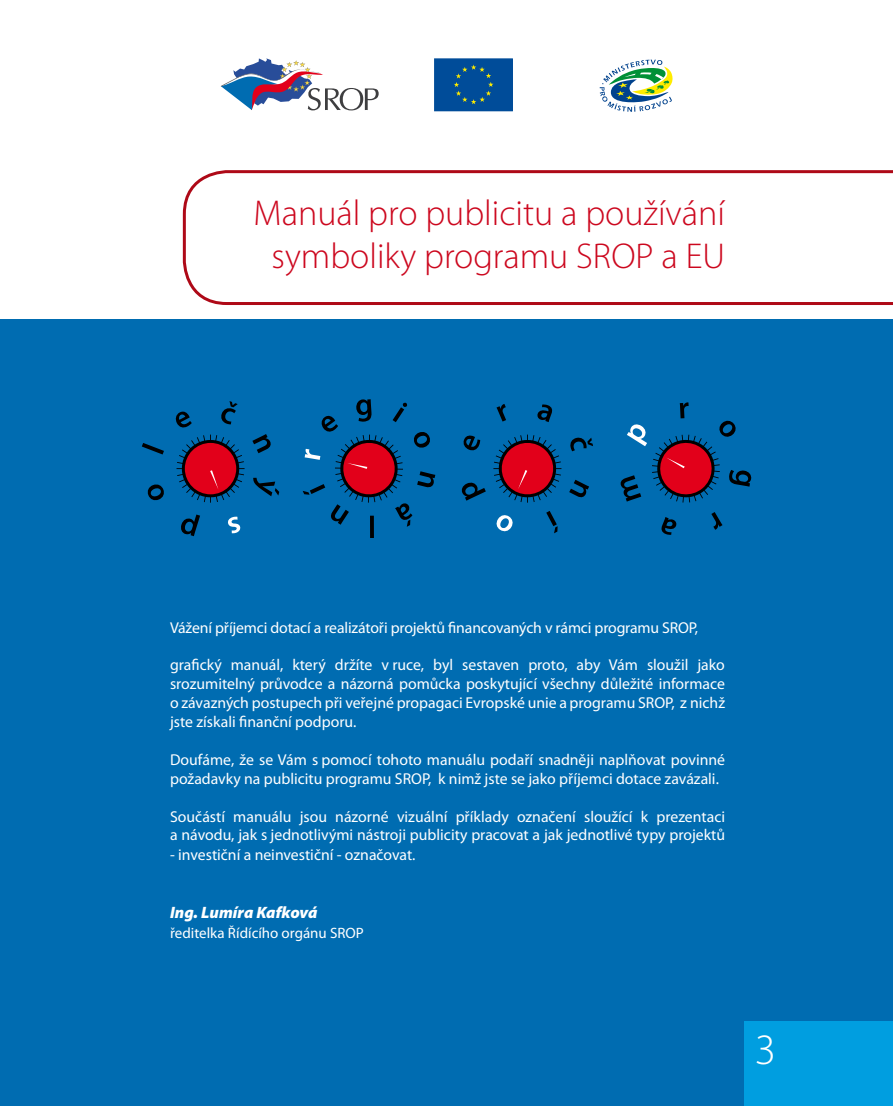
<style>
.page{position:relative;width:893px;height:1106px;background:#fff}
.page>*{position:absolute;margin:0;border:0;box-sizing:border-box;transform-origin:0 0}
.t1{font:300 36px/43.2px "Myriad Pro";color:#cc071e;text-align:center}
.t2{font:italic 900 16.5px "Myriad Pro";color:#fff}
.t3{font:15.75px/18.9px "Myriad Pro";color:#fff}
.t4{font:15px "Myriad Pro";color:#fff}
</style>
<div class="page">
<div style="left:0;top:319px;width:893px;height:787px;background:#006cb1"></div>
<svg style="left:183px;top:170px;width:710px;height:135px"></svg>
<div style="left:744px;top:1020px;width:149px;height:86px;background:#009ee0"></div>
<svg style="left:177px;top:434px;width:68px;height:68px"></svg>
<svg style="left:228px;top:516px;width:13px;height:17px"></svg>
<svg style="left:253px;top:478px;width:26px;height:18px"></svg>
<svg style="left:252px;top:434px;width:19px;height:19px"></svg>
<svg style="left:221px;top:401px;width:17px;height:23px"></svg>
<svg style="left:175px;top:411px;width:17px;height:17px"></svg>
<svg style="left:142px;top:443px;width:22px;height:11px"></svg>
<svg style="left:147px;top:484px;width:17px;height:17px"></svg>
<svg style="left:181px;top:514px;width:19px;height:22px"></svg>
<hr style="left:370px;top:515px;width:4px;height:23px;background:#000">
<svg style="left:303px;top:399px;width:132px;height:128px"></svg>
<svg style="left:493px;top:434px;width:68px;height:68px"></svg>
<svg style="left:496px;top:515px;width:17px;height:17px"></svg>
<svg style="left:546px;top:511px;width:12px;height:22px"></svg>
<svg style="left:569px;top:480px;width:20px;height:18px"></svg>
<svg style="left:570px;top:437px;width:23px;height:14px"></svg>
<svg style="left:537px;top:404px;width:16px;height:18px"></svg>
<svg style="left:496px;top:404px;width:10px;height:17px"></svg>
<svg style="left:463px;top:435px;width:17px;height:16px"></svg>
<svg style="left:461px;top:482px;width:25px;height:18px"></svg>
<svg style="left:661px;top:517px;width:16px;height:18px"></svg>
<svg style="left:711px;top:512px;width:11px;height:18px"></svg>
<svg style="left:620px;top:402px;width:132px;height:100px"></svg>
<svg style="left:220px;top:58px;width:159px;height:53px"></svg>
<div style="left:435px;top:59px;width:77px;height:52px;background:#004c99"></div>
<div style="left:434px;top:58px;width:79px;height:53px;border:2px solid #004c99"></div>
<svg style="left:454px;top:65px;width:39px;height:39px"></svg>
<svg style="left:600px;top:60px;width:73px;height:52px"></svg>
<h1 class="t1" style="left:253px;top:192px;width:473px">Manuál pro publicitu a používání symboliky programu SROP a EU</h1>
<p class="t3" style="left:170px;top:617px;width:530px">Vážení příjemci dotací a realizátoři projektů financovaných v rámci programu SROP,</p>
<p class="t3" style="left:170px;top:655px;width:556px;text-align:justify">grafický manuál, který držíte v ruce, byl sestaven proto, aby Vám sloužil jako srozumitelný průvodce a názorná pomůcka poskytující všechny důležité informace o závazných postupech při veřejné propagaci Evropské unie a programu SROP, z nichž jste získali finanční podporu.</p>
<p class="t3" style="left:170px;top:750px;width:556px">Doufáme, že se Vám s pomocí tohoto manuálu podaří snadněji naplňovat povinné požadavky na publicitu programu SROP, k nimž jste se jako příjemci dotace zavázali.</p>
<p class="t3" style="left:170px;top:806px;width:556px">Součástí manuálu jsou názorné vizuální příklady označení sloužící k prezentaci a návodu, jak s jednotlivými nástroji publicity pracovat a jak jednotlivé typy projektů</p>
<p class="t3" style="left:170px;top:845px;width:247px">- investiční a neinvestiční - označovat.</p>
<p class="t2" style="left:170px;top:903px;width:149px">Ing. Lumíra Kafková</p>
<p class="t4" style="left:170px;top:923px;width:195px">ředitelka Řídícího orgánu SROP</p>
</div>
